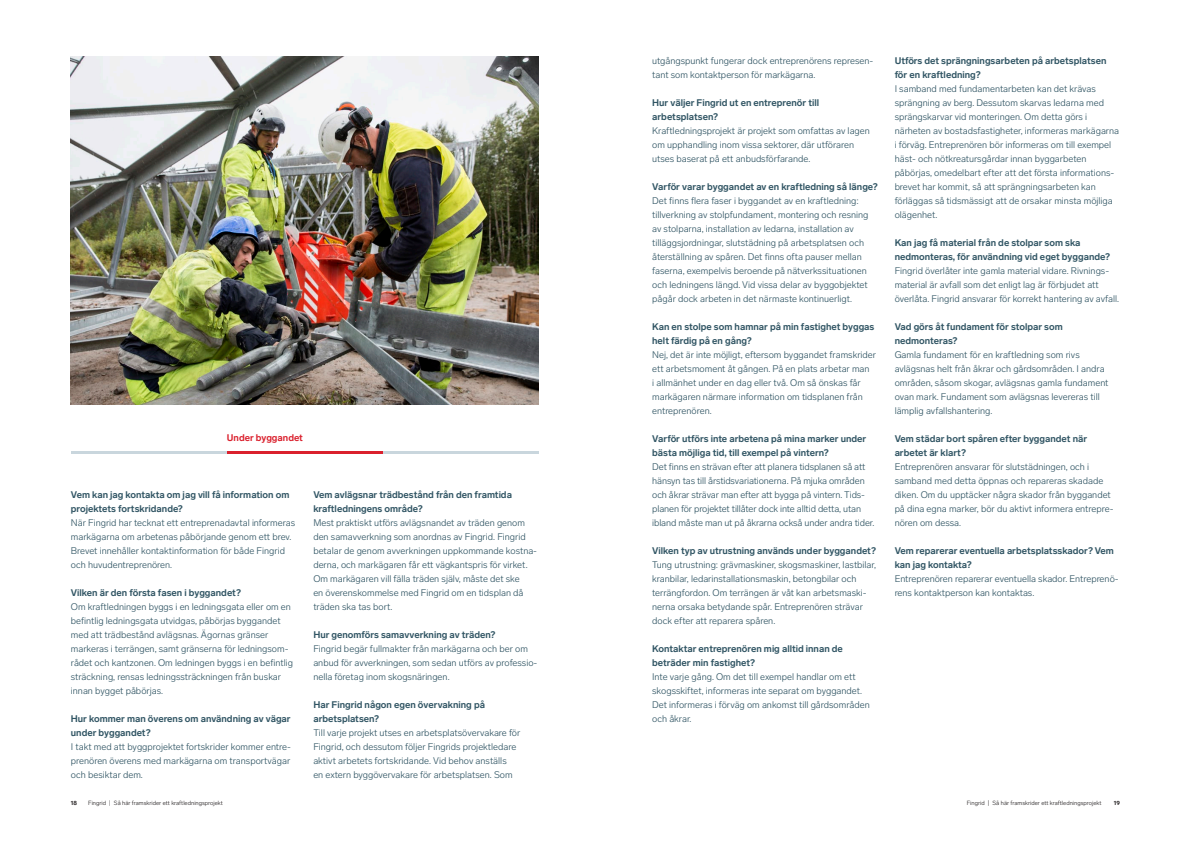
<style>
.page{position:relative;width:1191px;height:842px;background:#fff}
.page>*{position:absolute;margin:0;border:0;box-sizing:border-box;transform-origin:0 0}
.leipis{font:300 9.5px/14px "Lab Grotesque";color:#315564}
.väliotsikko{font:700 9.5px/14px "Lab Grotesque";color:#315564}
.leipis-2{font:700 9.5px "Lab Grotesque";color:#da202d}
.t1{font:300 6px "Lab Grotesque";color:#231f20}
.t2{font:700 6px "Lab Grotesque";color:#231f20}
</style>
<div class="page">
<hr style="left:71px;top:451px;width:468px;height:3px;background:#c9d6dd">
<hr style="left:227px;top:451px;width:156px;height:3px;background:#da202d">
<img style="left:71px;top:57px;width:468px;height:347px">
<p class="leipis-2" style="left:227px;top:432px;width:78px">Under byggandet</p>
<p class="väliotsikko" style="left:71px;top:488px;width:220px">Vem kan jag kontakta om jag vill få information om projektets fortskridande?</p>
<p class="leipis" style="left:71px;top:516px;width:226px">När Fingrid har tecknat ett entreprenadavtal informeras markägarna om arbetenas påbörjande genom ett brev.<br>Brevet innehåller kontaktinformation för både Fingrid och huvudentreprenören.</p>
<p class="väliotsikko" style="left:71px;top:586px;width:171px">Vilken är den första fasen i byggandet?</p>
<p class="leipis" style="left:71px;top:600px;width:224px">Om kraftledningen byggs i en ledningsgata eller om en befintlig ledningsgata utvidgas, påbörjas byggandet med att trädbestånd avlägsnas. Ägornas gränser markeras i terrängen, samt gränserna för ledningsom&shy;rådet och kantzonen. Om ledningen byggs i en befintlig sträckning, rensas ledningssträckningen från buskar innan bygget påbörjas.</p>
<p class="väliotsikko" style="left:71px;top:712px;width:221px">Hur kommer man överens om användning av vägar under byggandet?</p>
<p class="leipis" style="left:71px;top:740px;width:222px;text-align:justify">I takt med att byggprojektet fortskrider kommer entre&shy;prenören överens med markägarna om transportvägar och besiktar dem.</p>
<p class="väliotsikko" style="left:313px;top:488px;width:200px">Vem avlägsnar trädbestånd från den framtida kraftledningens område?</p>
<p class="leipis" style="left:313px;top:516px;width:225px">Mest praktiskt utförs avlägsnandet av träden genom den samavverkning som anordnas av Fingrid. Fingrid betalar de genom avverkningen uppkommande kostna&shy;derna, och markägaren får ett vägkantspris för virket.<br>Om markägaren vill fälla träden själv, måste det ske<br>en överenskommelse med Fingrid om en tidsplan då träden ska tas bort.</p>
<p class="väliotsikko" style="left:313px;top:628px;width:183px">Hur genomförs samavverkning av träden?</p>
<p class="leipis" style="left:313px;top:642px;width:226px">Fingrid begär fullmakter från markägarna och ber om anbud för avverkningen, som sedan utförs av professio&shy;nella företag inom skogsnäringen.</p>
<p class="väliotsikko" style="left:313px;top:698px;width:173px">Har Fingrid någon egen övervakning på arbetsplatsen?</p>
<p class="leipis" style="left:313px;top:726px;width:208px">Till varje projekt utses en arbetsplatsövervakare för Fingrid, och dessutom följer Fingrids projektledare aktivt arbetets fortskridande. Vid behov anställs<br>en extern byggövervakare för arbetsplatsen. Som</p>
<p class="leipis" style="left:652px;top:54px;width:223px">utgångspunkt fungerar dock entreprenörens represen&shy;tant som kontaktperson för markägarna.</p>
<p class="väliotsikko" style="left:652px;top:96px;width:168px">Hur väljer Fingrid ut en entreprenör till arbetsplatsen?</p>
<p class="leipis" style="left:652px;top:124px;width:219px">Kraftledningsprojekt är projekt som omfattas av lagen om upphandling inom vissa sektorer, där utföraren utses baserat på ett anbudsförfarande.</p>
<p class="väliotsikko" style="left:652px;top:180px;width:227px">Varför varar byggandet av en kraftledning så länge?</p>
<p class="leipis" style="left:652px;top:194px;width:218px">Det finns flera faser i byggandet av en kraftledning: tillverkning av stolpfundament, montering och resning av stolparna, installation av ledarna, installation av tilläggsjordningar, slutstädning på arbetsplatsen och återställning av spåren. Det finns ofta pauser mellan faserna, exempelvis beroende på nätverkssituationen och ledningens längd. Vid vissa delar av byggobjektet pågår dock arbeten in det närmaste kontinuerligt.</p>
<p class="väliotsikko" style="left:652px;top:320px;width:224px">Kan en stolpe som hamnar på min fastighet byggas helt färdig på en gång?</p>
<p class="leipis" style="left:652px;top:348px;width:225px">Nej, det är inte möjligt, eftersom byggandet framskrider ett arbetsmoment åt gången. På en plats arbetar man<br>i allmänhet under en dag eller två. Om så önskas får markägaren närmare information om tidsplanen från entreprenören.</p>
<p class="väliotsikko" style="left:652px;top:432px;width:216px">Varför utförs inte arbetena på mina marker under bästa möjliga tid, till exempel på vintern?</p>
<p class="leipis" style="left:652px;top:460px;width:224px">Det finns en strävan efter att planera tidsplanen så att hänsyn tas till årstidsvariationerna. På mjuka områden och åkrar strävar man efter att bygga på vintern. Tids&shy;planen för projektet tillåter dock inte alltid detta, utan ibland måste man ut på åkrarna också under andra tider.</p>
<p class="väliotsikko" style="left:652px;top:544px;width:225px">Vilken typ av utrustning används under byggandet?</p>
<p class="leipis" style="left:652px;top:558px;width:225px">Tung utrustning: grävmaskiner, skogsmaskiner, lastbilar, kranbilar, ledarinstallationsmaskin, betongbilar och terrängfordon. Om terrängen är våt kan arbetsmaski&shy;nerna orsaka betydande spår. Entreprenören strävar dock efter att reparera spåren.</p>
<p class="väliotsikko" style="left:652px;top:642px;width:192px">Kontaktar entreprenören mig alltid innan de beträder min fastighet?</p>
<p class="leipis" style="left:652px;top:670px;width:219px">Inte varje gång. Om det till exempel handlar om ett skogsskiftet, informeras inte separat om byggandet.<br>Det informeras i förväg om ankomst till gårdsområden och åkrar.</p>
<p class="väliotsikko" style="left:894px;top:54px;width:213px">Utförs det sprängningsarbeten på arbetsplatsen för en kraftledning?</p>
<p class="leipis" style="left:894px;top:82px;width:226px">I samband med fundamentarbeten kan det krävas sprängning av berg. Dessutom skarvas ledarna med sprängskarvar vid monteringen. Om detta görs i närheten av bostadsfastigheter, informeras markägarna i förväg. Entreprenören bör informeras om till exempel häst- och nötkreatursgårdar innan byggarbeten påbörjas, omedelbart efter att det första informations&shy;brevet har kommit, så att sprängningsarbeten kan förläggas så tidsmässigt att de orsakar minsta möjliga olägenhet.</p>
<p class="väliotsikko" style="left:894px;top:236px;width:217px">Kan jag få material från de stolpar som ska nedmonteras, för användning vid eget byggande?</p>
<p class="leipis" style="left:894px;top:264px;width:226px">Fingrid överlåter inte gamla material vidare. Rivnings&shy;material är avfall som det enligt lag är förbjudet att överlåta. Fingrid ansvarar för korrekt hantering av avfall.</p>
<p class="väliotsikko" style="left:894px;top:320px;width:170px">Vad görs åt fundament för stolpar som nedmonteras?</p>
<p class="leipis" style="left:894px;top:348px;width:215px">Gamla fundament för en kraftledning som rivs avlägsnas helt från åkrar och gårdsområden. I andra områden, såsom skogar, avlägsnas gamla fundament ovan mark. Fundament som avlägsnas levereras till lämplig avfallshantering.</p>
<p class="väliotsikko" style="left:894px;top:432px;width:194px">Vem städar bort spåren efter byggandet när arbetet är klart?</p>
<p class="leipis" style="left:894px;top:460px;width:220px">Entreprenören ansvarar för slutstädningen, och i samband med detta öppnas och repareras skadade diken. Om du upptäcker några skador från byggandet på dina egna marker, bör du aktivt informera entrepre&shy;nören om dessa.</p>
<p class="väliotsikko" style="left:894px;top:544px;width:221px">Vem reparerar eventuella arbetsplatsskador? Vem kan jag kontakta?</p>
<p class="leipis" style="left:894px;top:572px;width:226px">Entreprenören reparerar eventuella skador. Entreprenö&shy;rens kontaktperson kan kontaktas.</p>
<p class="t2" style="left:71px;top:800px;width:8px">18</p>
<p class="t1" style="left:88px;top:800px;width:136px">Fingrid | Så här framskrider ett kraftledningsprojekt</p>
<p class="t1" style="left:966px;top:800px;width:136px">Fingrid | Så här framskrider ett kraftledningsprojekt</p>
<p class="t2" style="left:1113px;top:800px;width:8px">19</p>
</div>
